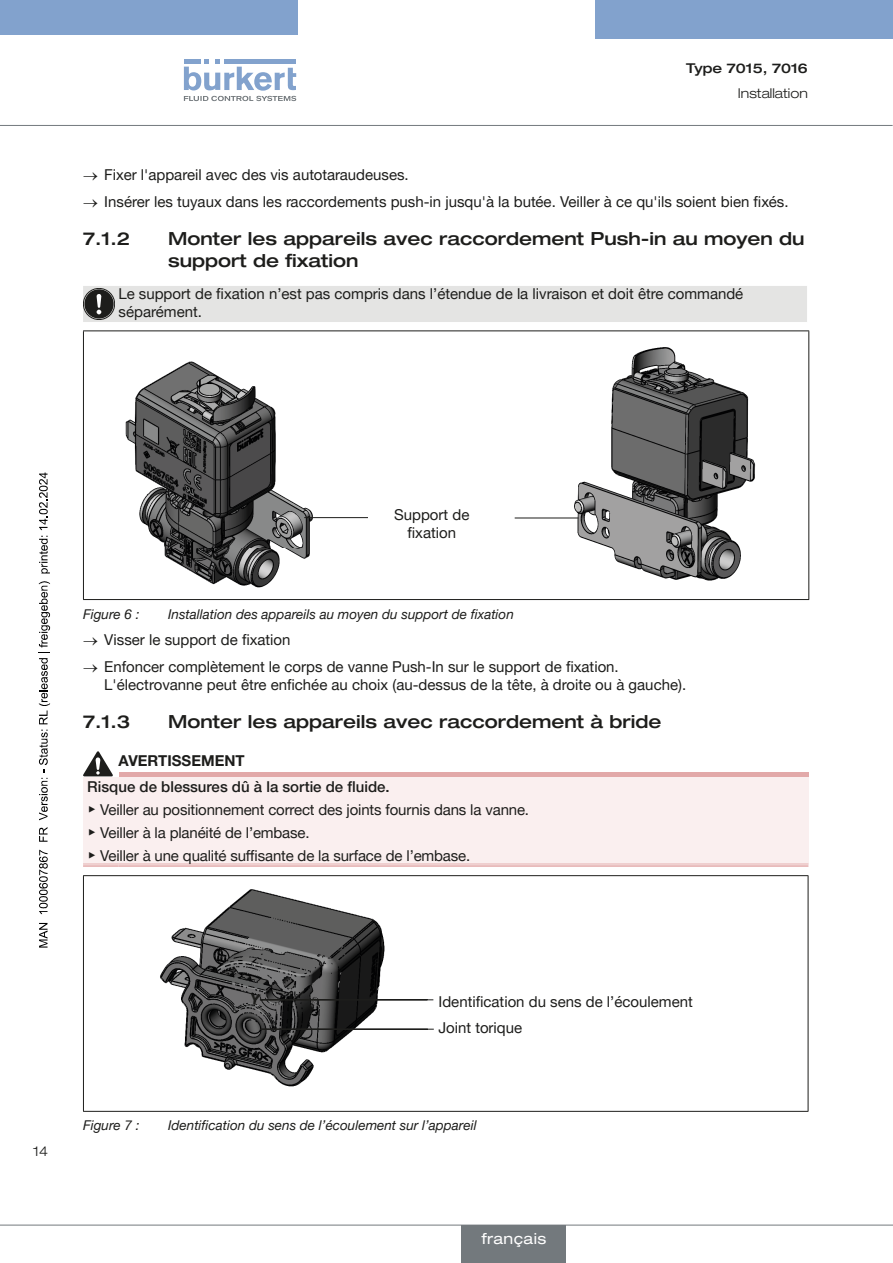
<style>
.page{position:relative;width:893px;height:1263px;background:#fff}
.page>*{position:absolute;margin:0;border:0;box-sizing:border-box;transform-origin:0 0}
.t1{font:500 expanded 18px/21.6px "Helvetica Neue LTW1 G";color:#1d1d1b}
.t2{font:15px/18px "Helvetica Neue LTW1 G";color:#1d1d1b}
.t3{font:700 15px "Helvetica Neue LTW1 G";color:#1d1d1b}
.t4{font:expanded 15px "Helvetica Neue LTW1 G";letter-spacing:.025em;color:#fff}
.t5{font:italic 13.5px "Helvetica Neue LTW1 G";color:#1d1d1b}
.t6{font:300 expanded 13.5px "Helvetica Neue LTW1 G";color:#1d1d1b}
.t7{font:500 expanded 13.5px "Helvetica Neue LTW1 G";color:#1d1d1b}
.s1{font-weight:500}
.s2{font-family:"Arial Unicode MS"}
</style>
<div class="page">
<svg style="left:184px;top:60px;width:112px;height:41px"></svg>
<div style="left:0;top:0;width:298px;height:35px;background:#82a2cd"></div>
<div style="left:595px;top:0;width:298px;height:38px;background:#82a2cd"></div>
<hr style="left:0;top:125px;width:893px;height:1px;background:#73797d">
<hr style="left:0;top:1225px;width:893px;height:1px;background:#73797d">
<div style="left:83px;top:286px;width:724px;height:36px;background:#e4e4e3"></div>
<hr style="left:83px;top:330px;width:726px;height:1px;background:#1d1d1b">
<hr style="left:83px;top:331px;width:1px;height:268px;background:#1d1d1b">
<hr style="left:808px;top:331px;width:1px;height:268px;background:#1d1d1b">
<hr style="left:83px;top:599px;width:726px;height:1px;background:#1d1d1b">
<img style="left:125px;top:361px;width:217px;height:227px">
<img style="left:546px;top:347px;width:210px;height:234px">
<hr style="left:304px;top:517px;width:64px;height:1px;background:#1d1d1b">
<hr style="left:515px;top:518px;width:63px;height:1px;background:#1d1d1b">
<div style="left:119px;top:772px;width:689px;height:5px;background:#e2a9a9"></div>
<div style="left:83px;top:777px;width:725px;height:88px;background:#faefef"></div>
<hr style="left:83px;top:864px;width:36px;height:1px;background:#e2a9a9">
<hr style="left:83px;top:865px;width:36px;height:2px;background:#e2a9a9">
<hr style="left:119px;top:864px;width:689px;height:1px;background:#e2a9a9">
<hr style="left:119px;top:865px;width:689px;height:2px;background:#e2a9a9">
<svg style="left:83px;top:751px;width:30px;height:25px"></svg>
<hr style="left:83px;top:875px;width:725px;height:1px;background:#1d1d1b">
<hr style="left:83px;top:876px;width:1px;height:235px;background:#1d1d1b">
<hr style="left:808px;top:876px;width:1px;height:235px;background:#1d1d1b">
<hr style="left:83px;top:1111px;width:725px;height:1px;background:#1d1d1b">
<img style="left:160px;top:889px;width:238px;height:198px">
<hr style="left:260px;top:999px;width:173px;height:1px;background:#1d1d1b">
<hr style="left:260px;top:1029px;width:174px;height:1px;background:#1d1d1b">
<div style="left:461px;top:1225px;width:105px;height:38px;background:#73797d"></div>
<svg style="left:39px;top:923px;width:9px;height:24px"></svg>
<svg style="left:39px;top:850px;width:9px;height:64px"></svg>
<svg style="left:39px;top:827px;width:9px;height:15px"></svg>
<svg style="left:39px;top:581px;width:11px;height:239px"></svg>
<svg style="left:39px;top:536px;width:11px;height:37px"></svg>
<svg style="left:39px;top:472px;width:9px;height:58px"></svg>
<svg style="left:249px;top:993px;width:12px;height:12px"></svg>
<p class="t7" style="left:686px;top:60px;width:123px">Type 7015, 7016</p>
<p class="t6" style="left:738px;top:85px;width:71px">Installation</p>
<p class="t2" style="left:83px;top:166px;width:327px">→ Fixer l'appareil avec des vis autotaraudeuses.</p>
<p class="t2" style="left:83px;top:192px;width:707px">→ Insérer les tuyaux dans les raccordements push-in jusqu'à la butée. Veiller à ce qu'ils soient bien fixés.</p>
<p class="t1" style="left:83px;top:227px;width:48px">7.1.2</p>
<p class="t1" style="left:168px;top:227px;width:638px">Monter les appareils avec raccordement Push-in au moyen du support de fixation</p>
<p class="t2" style="left:119px;top:285px;width:626px">Le support de fixation n’est pas compris dans l’étendue de la livraison et doit être commandé séparément.</p>
<p class="t2" style="left:394px;top:505px;width:77px;text-align:center">Support de fixation</p>
<p class="t5" style="left:83px;top:605px;width:58px">Figure 6 :</p>
<p class="t5" style="left:168px;top:605px;width:347px">Installation des appareils au moyen du support de fixation</p>
<p class="t2" style="left:83px;top:631px;width:209px">→ Visser le support de fixation</p>
<p class="t2" style="left:104px;top:657px;width:583px;text-indent:-21px">→ Enfoncer complètement le corps de vanne Push-In sur le support de fixation.<br>L'électrovanne peut être enfichée au choix (au-dessus de la tête, à droite ou à gauche).</p>
<p class="t1" style="left:83px;top:710px;width:48px">7.1.3</p>
<p class="t1" style="left:168px;top:710px;width:495px">Monter les appareils avec raccordement à bride</p>
<p class="t3" style="left:119px;top:752px;width:128px">AVERTISSEMENT</p>
<p class="t2" style="left:87px;top:775px;width:443px;line-height:23px"><span class="s1">Risque de blessures dû à la sortie de fluide.<br></span><span class="s2">▶</span> Veiller au positionnement correct des joints fournis dans la vanne. <span class="s2">▶</span> Veiller à la planéité de l’embase.<br><span class="s2">▶</span> Veiller à une qualité suffisante de la surface de l’embase.</p>
<p class="t6" style="left:33px;top:1143px;width:17px">14</p>
<p class="t2" style="left:439px;top:988px;width:256px;line-height:26px">Identification du sens de l’écoulement<br>Joint torique</p>
<p class="t5" style="left:83px;top:1117px;width:58px">Figure 7 :</p>
<p class="t5" style="left:168px;top:1117px;width:310px">Identification du sens de l’écoulement sur l’appareil</p>
<p class="t4" style="left:482px;top:1229px;width:66px">français</p>
</div>
